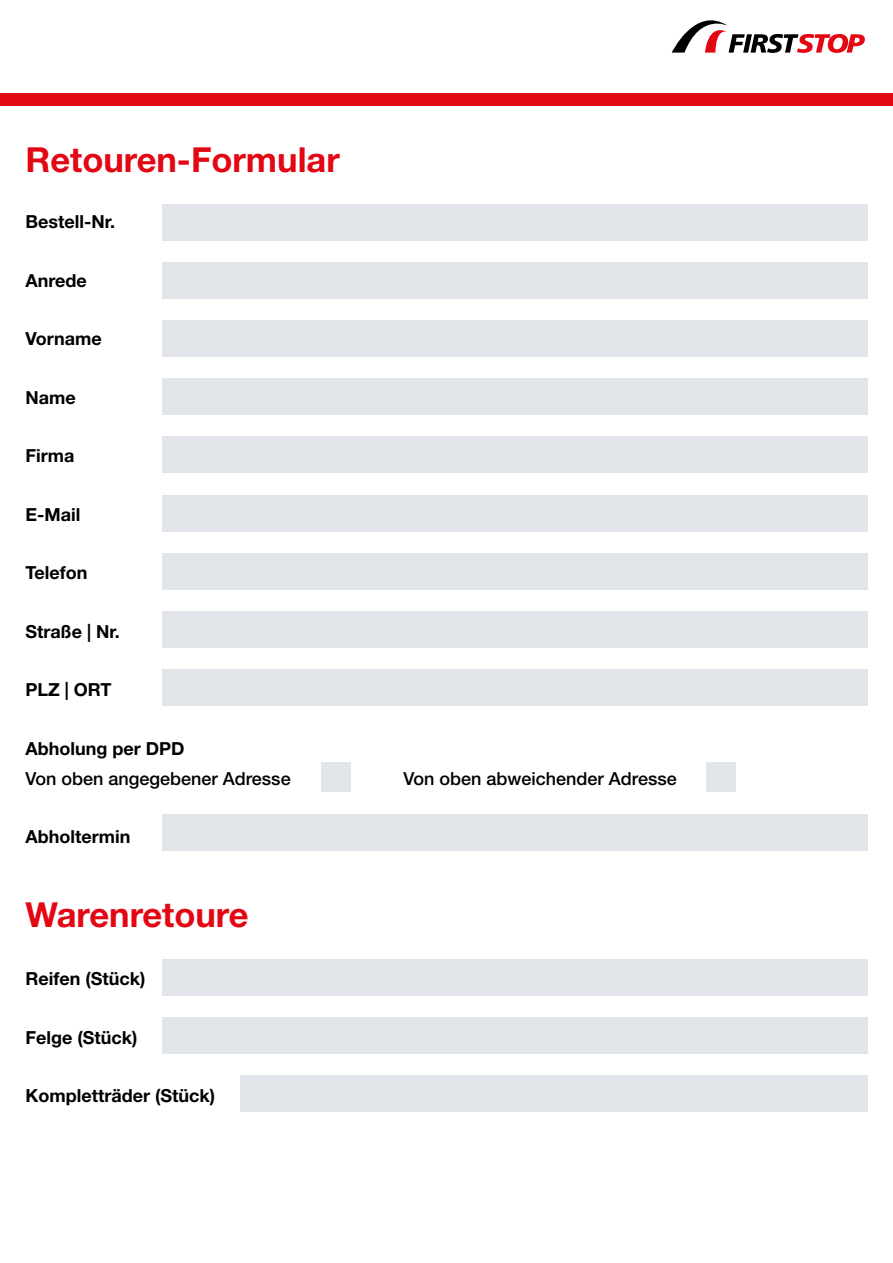
<style>
.page{position:relative;width:893px;height:1263px;background:#fff}
.page>*{position:absolute;margin:0;border:0;box-sizing:border-box;transform-origin:0 0}
.t1{font:700 34.5px "Helvetica Neue LT Pro";color:#e30613}
.t2{font:700 18px "Helvetica Neue LT Pro";color:#000}
.t3{font:500 18px "Helvetica Neue LT Pro";color:#000}
</style>
<div class="page">
<div style="left:0;top:94px;width:893px;height:12px;background:#e30613"></div>
<svg style="left:672px;top:20px;width:193px;height:33px"></svg>
<div style="left:162px;top:204px;width:705px;height:36px;background:#e1e5e9"></div>
<div style="left:162px;top:262px;width:705px;height:36px;background:#e1e5e9"></div>
<div style="left:162px;top:320px;width:705px;height:37px;background:#e1e5e9"></div>
<div style="left:162px;top:379px;width:705px;height:36px;background:#e1e5e9"></div>
<div style="left:162px;top:437px;width:705px;height:36px;background:#e1e5e9"></div>
<div style="left:162px;top:495px;width:705px;height:36px;background:#e1e5e9"></div>
<div style="left:162px;top:553px;width:705px;height:36px;background:#e1e5e9"></div>
<div style="left:162px;top:611px;width:705px;height:36px;background:#e1e5e9"></div>
<div style="left:162px;top:669px;width:705px;height:37px;background:#e1e5e9"></div>
<div style="left:321px;top:762px;width:30px;height:30px;background:#e1e5e9"></div>
<div style="left:162px;top:814px;width:705px;height:36px;background:#e1e5e9"></div>
<div style="left:706px;top:762px;width:30px;height:30px;background:#e1e5e9"></div>
<div style="left:162px;top:959px;width:705px;height:36px;background:#e1e5e9"></div>
<div style="left:162px;top:1017px;width:705px;height:36px;background:#e1e5e9"></div>
<div style="left:240px;top:1075px;width:627px;height:37px;background:#e1e5e9"></div>
<h1 class="t1" style="left:26px;top:139px;width:316px">Retouren-Formular</h1>
<p class="t2" style="left:26px;top:211px;width:91px">Bestell-Nr.</p>
<p class="t2" style="left:26px;top:269px;width:63px">Anrede</p>
<p class="t2" style="left:26px;top:328px;width:78px">Vorname</p>
<p class="t2" style="left:26px;top:386px;width:52px">Name</p>
<p class="t2" style="left:26px;top:445px;width:50px">Firma</p>
<p class="t2" style="left:26px;top:503px;width:56px">E-Mail</p>
<p class="t2" style="left:26px;top:562px;width:63px">Telefon</p>
<p class="t2" style="left:26px;top:620px;width:96px">Straße | Nr.</p>
<p class="t2" style="left:26px;top:679px;width:88px">PLZ | ORT</p>
<p class="t2" style="left:26px;top:737px;width:161px">Abholung per DPD</p>
<p class="t3" style="left:26px;top:768px;width:267px">Von oben angegebener Adresse</p>
<p class="t3" style="left:404px;top:768px;width:275px">Von oben abweichender Adresse</p>
<p class="t2" style="left:26px;top:826px;width:106px">Abholtermin</p>
<h1 class="t1" style="left:26px;top:893px;width:225px">Warenretoure</h1>
<p class="t2" style="left:26px;top:968px;width:121px">Reifen (Stück)</p>
<p class="t2" style="left:26px;top:1026px;width:113px">Felge (Stück)</p>
<p class="t2" style="left:26px;top:1085px;width:191px">Kompletträder (Stück)</p>
</div>
